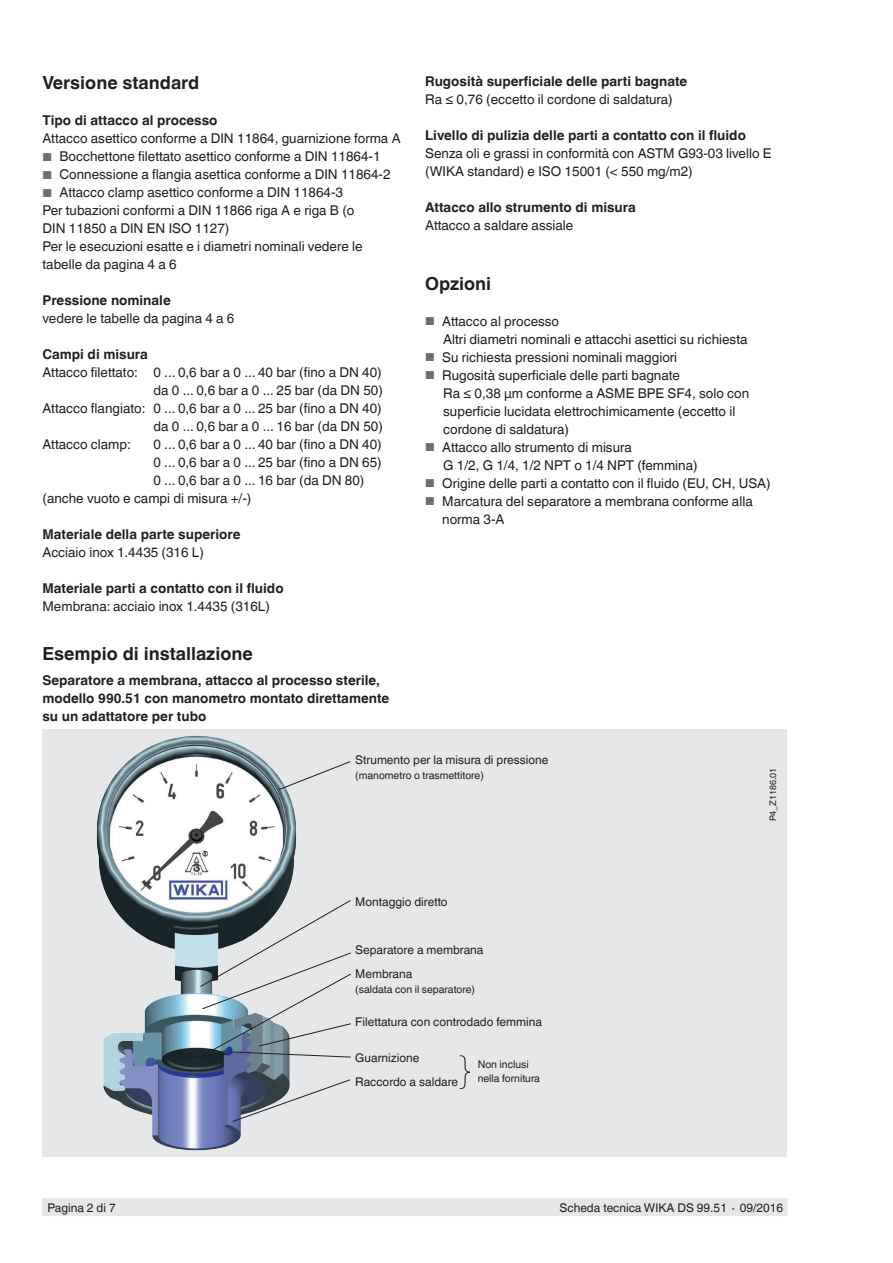
<style>
.page{position:relative;width:893px;height:1263px;background:#fff}
.page>*{position:absolute;margin:0;border:0;box-sizing:border-box;transform-origin:0 0}
.t1{font:700 18px "Helvetica World";color:#231f20}
.t2{font:13.5px/18px "Helvetica World";color:#231f20}
.t3{font:700 13.5px/18px "Helvetica World";color:#231f20}
.t4{font:12px/24px "Helvetica World";color:#231f20}
.t5{font:10.5px/13.5px "Helvetica World";color:#231f20}
.t6{font:9px "Helvetica World";color:#231f20}
.s1{font-size:11.55px;color:#6c6d70}
</style>
<div class="page">
<div style="left:43px;top:1198px;width:744px;height:18px;background:#e6e7e9"></div>
<div style="left:43px;top:729px;width:744px;height:427px;background:#e6e7e9"></div>
<img style="left:97px;top:736px;width:199px;height:415px">
<svg style="left:459px;top:1055px;width:11px;height:34px"></svg>
<svg style="left:278px;top:761px;width:73px;height:29px"></svg>
<svg style="left:200px;top:900px;width:151px;height:157px"></svg>
<svg style="left:232px;top:1079px;width:119px;height:43px"></svg>
<h1 class="t1" style="left:43px;top:73px;width:158px">Versione standard</h1>
<p class="t3" style="left:43px;top:112px;width:177px">Tipo di attacco al processo</p>
<p class="t2" style="left:43px;top:130px;width:360px">Attacco asettico conforme a DIN 11864, guarnizione forma A</p>
<p class="t2" style="left:43px;top:148px;width:340px"><span class="s1">■</span> Bocchettone filettato asettico conforme a DIN 11864-1</p>
<p class="t2" style="left:43px;top:166px;width:350px"><span class="s1">■</span> Connessione a flangia asettica conforme a DIN 11864-2</p>
<p class="t2" style="left:43px;top:184px;width:322px"><span class="s1">■</span> Attacco clamp asettico conforme a DIN 11864-3<br>Per tubazioni conformi a DIN 11866 riga A e riga B (o DIN 11850 a DIN EN ISO 1127)<br>Per le esecuzioni esatte e i diametri nominali vedere le tabelle da pagina 4 a 6</p>
<p class="t3" style="left:43px;top:292px;width:130px">Pressione nominale</p>
<p class="t2" style="left:43px;top:310px;width:193px">vedere le tabelle da pagina 4 a 6</p>
<p class="t3" style="left:43px;top:346px;width:107px">Campi di misura</p>
<p class="t2" style="left:43px;top:364px;width:341px">Attacco filettato: 0 ... 0,6 bar a 0 ... 40 bar (fino a DN 40)</p>
<p class="t2" style="left:154px;top:382px;width:231px">da 0 ... 0,6 bar a 0 ... 25 bar (da DN 50)</p>
<p class="t2" style="left:43px;top:400px;width:341px">Attacco flangiato: 0 ... 0,6 bar a 0 ... 25 bar (fino a DN 40)</p>
<p class="t2" style="left:154px;top:418px;width:231px">da 0 ... 0,6 bar a 0 ... 16 bar (da DN 50)</p>
<p class="t2" style="left:43px;top:436px;width:90px">Attacco clamp:</p>
<p class="t2" style="left:154px;top:436px;width:230px">0 ... 0,6 bar a 0 ... 40 bar (fino a DN 40)</p>
<p class="t2" style="left:154px;top:454px;width:230px">0 ... 0,6 bar a 0 ... 25 bar (fino a DN 65)</p>
<p class="t2" style="left:154px;top:472px;width:212px">0 ... 0,6 bar a 0 ... 16 bar (da DN 80)</p>
<p class="t2" style="left:43px;top:490px;width:210px">(anche vuoto e campi di misura +/-)</p>
<p class="t3" style="left:43px;top:526px;width:199px">Materiale della parte superiore</p>
<p class="t2" style="left:43px;top:544px;width:163px">Acciaio inox 1.4435 (316 L)</p>
<p class="t3" style="left:43px;top:580px;width:243px">Materiale parti a contatto con il fluido</p>
<p class="t2" style="left:43px;top:598px;width:229px">Membrana: acciaio inox 1.4435 (316L)</p>
<h1 class="t1" style="left:42px;top:643px;width:212px">Esempio di installazione</h1>
<p class="t3" style="left:42px;top:672px;width:348px">Separatore a membrana, attacco al processo sterile, modello 990.51 con manometro montato direttamente su un adattatore per tubo</p>
<p class="t3" style="left:425px;top:73px;width:264px">Rugosità superficiale delle parti bagnate</p>
<p class="t2" style="left:425px;top:91px;width:249px">Ra ≤ 0,76 (eccetto il cordone di saldatura)</p>
<p class="t3" style="left:425px;top:127px;width:322px">Livello di pulizia delle parti a contatto con il fluido</p>
<p class="t2" style="left:425px;top:145px;width:348px">Senza oli e grassi in conformità con ASTM G93-03 livello E (WIKA standard) e ISO 15001 (&lt; 550 mg/m2)</p>
<p class="t3" style="left:425px;top:199px;width:212px">Attacco allo strumento di misura</p>
<p class="t2" style="left:425px;top:217px;width:150px">Attacco a saldare assiale</p>
<h1 class="t1" style="left:425px;top:273px;width:67px">Opzioni</h1>
<p class="t2" style="left:443px;top:312px;width:306px;text-indent:-18px"><span class="s1">■</span> Attacco al processo<br>Altri diametri nominali e attacchi asettici su richiesta</p>
<p class="t2" style="left:425px;top:348px;width:254px"><span class="s1">■</span> Su richiesta pressioni nominali maggiori</p>
<p class="t2" style="left:443px;top:366px;width:307px;text-indent:-18px"><span class="s1">■</span> Rugosità superficiale delle parti bagnate<br>Ra ≤ 0,38 μm conforme a ASME BPE SF4, solo con superficie lucidata elettrochimicamente (eccetto il cordone di saldatura)</p>
<p class="t2" style="left:443px;top:438px;width:256px;text-indent:-18px"><span class="s1">■</span> Attacco allo strumento di misura<br>G 1/2, G 1/4, 1/2 NPT o 1/4 NPT (femmina)</p>
<p class="t2" style="left:425px;top:474px;width:347px"><span class="s1">■</span> Origine delle parti a contatto con il fluido (EU, CH, USA)</p>
<p class="t2" style="left:442px;top:492px;width:312px;text-indent:-17px"><span class="s1">■</span> Marcatura del separatore a membrana conforme alla norma 3-A</p>
<p class="t4" style="left:355px;top:748px;width:195px">Strumento per la misura di pressione</p>
<p class="t5" style="left:355px;top:768px;width:130px">(manometro o trasmettitore)</p>
<p class="t4" style="left:355px;top:890px;width:94px">Montaggio diretto</p>
<p class="t4" style="left:355px;top:938px;width:130px">Separatore a membrana<br>Membrana</p>
<p class="t5" style="left:355px;top:983px;width:121px">(saldata con il separatore)</p>
<p class="t4" style="left:355px;top:1010px;width:188px">Filettatura con controdado femmina</p>
<p class="t4" style="left:355px;top:1046px;width:104px">Guarnizione<br>Raccordo a saldare</p>
<p class="t5" style="left:478px;top:1058px;width:64px">Non inclusi nella fornitura</p>
<p class="t6" style="left:768px;top:821px;width:55px;rotate:-90deg">P4_Z1186.01</p>
<p class="t4" style="left:48px;top:1196px;width:70px">Pagina 2 di 7</p>
<p class="t4" style="left:560px;top:1196px;width:225px">Scheda tecnica WIKA DS 99.51 ∙ 09/2016</p>
</div>
